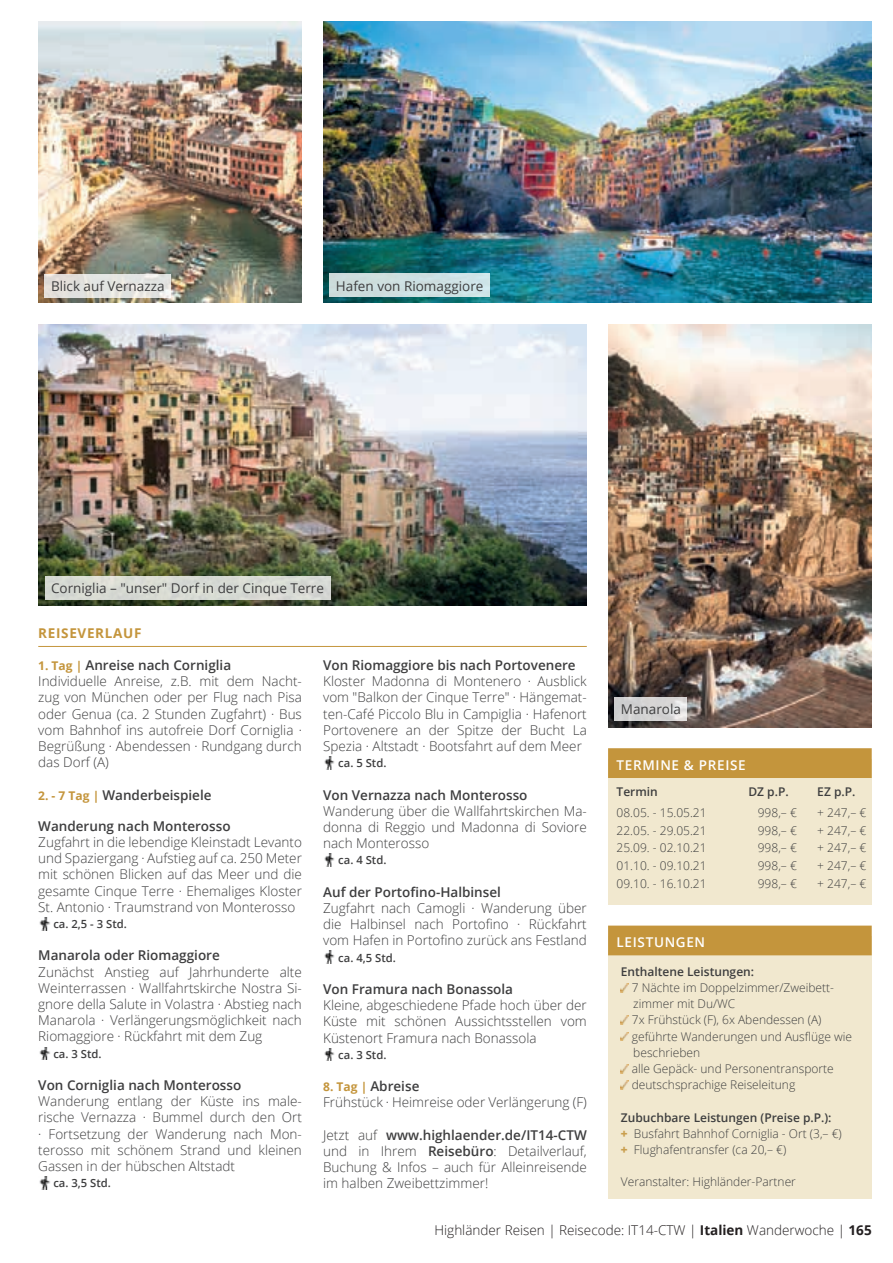
<style>
.page{position:relative;width:893px;height:1263px;background:#fff}
.page>*{position:absolute;margin:0;border:0;box-sizing:border-box;transform-origin:0 0}
.Reiseverlauf{font:300 13.5px/16.2px "Open Sans";color:#3e3e3f;text-align:justify}
.Reiseverlauf_-_Übers{font:600 13.5px "Open Sans";color:#3e3e3f}
.Bildtitel{font:13.5px "Open Sans";color:#3e3e3f}
.Footer_-_Rechte_Reis{font:300 13.5px "Open Sans";color:#231f20}
.Kasten_-_Headline{font:600 13.5px "Open Sans";letter-spacing:.05em;color:#fff}
.Headline_Unterkünfte{font:700 13.5px "Open Sans";letter-spacing:.05em;color:#c4953c}
.Leistungen_-_Inhalt{font:300 12px/16.2px "Open Sans";color:#3e3e3f}
.Unterkünfte___Preist{font:300 12px "Open Sans";color:#3e3e3f}
.Leistungen_-_Subline{font:600 12px "Open Sans";color:#3e3e3f}
.Leistungen_-_Veranst{font:300 12px "Open Sans";color:#3e3e3f}
.Preistabelle_-_Headl{font:600 12px "Open Sans";color:#3e3e3f}
.Reiseverlauf_-_Wande{font:600 11.25px "Open Sans";color:#3e3e3f}
.s1{font-weight:700;font-size:12px;color:#c4953c}
.s2{font-weight:600}
.s3{font-weight:800;color:#c99e4d}
.s4{font-weight:700}
</style>
<div class="page">
<img style="left:323px;top:21px;width:549px;height:282px">
<img style="left:38px;top:21px;width:264px;height:282px">
<img style="left:38px;top:324px;width:549px;height:282px">
<svg style="left:39px;top:917px;width:11px;height:13px"></svg>
<svg style="left:39px;top:1047px;width:11px;height:13px"></svg>
<svg style="left:39px;top:1176px;width:11px;height:13px"></svg>
<svg style="left:324px;top:756px;width:11px;height:13px"></svg>
<svg style="left:324px;top:854px;width:11px;height:12px"></svg>
<svg style="left:324px;top:951px;width:11px;height:13px"></svg>
<svg style="left:324px;top:1048px;width:11px;height:13px"></svg>
<hr style="left:38px;top:646px;width:549px;height:1px;background:#c4953c">
<div style="left:608px;top:936px;width:264px;height:263px;background:#f1e8cf"></div>
<div style="left:608px;top:925px;width:264px;height:30px;background:#c4953c"></div>
<svg style="left:621px;top:983px;width:8px;height:9px"></svg>
<svg style="left:621px;top:1016px;width:8px;height:8px"></svg>
<svg style="left:621px;top:1032px;width:8px;height:8px"></svg>
<svg style="left:621px;top:1064px;width:8px;height:9px"></svg>
<svg style="left:621px;top:1081px;width:8px;height:8px"></svg>
<div style="left:330px;top:274px;width:160px;height:23px;background:#cde0e1"></div>
<div style="left:608px;top:759px;width:264px;height:146px;background:#f1e8cf"></div>
<div style="left:608px;top:748px;width:264px;height:30px;background:#c4953c"></div>
<img style="left:608px;top:324px;width:264px;height:403px">
<svg style="left:614px;top:698px;width:73px;height:23px;fill:#d4d3d3"></svg>
<div style="left:45px;top:576px;width:285px;height:24px;background:#d7dad3"></div>
<svg style="left:45px;top:274px;width:126px;height:23px;fill:#e3e3e0"></svg>
<p class="Bildtitel" style="left:51px;top:277px;width:115px">Blick auf Vernazza</p>
<p class="Bildtitel" style="left:336px;top:276px;width:149px">Hafen von Riomaggiore</p>
<p class="Bildtitel" style="left:51px;top:579px;width:274px">Corniglia – "unser" Dorf in der Cinque Terre</p>
<p class="Headline_Unterkünfte" style="left:38px;top:623px;width:105px">REISEVERLAUF</p>
<p class="Reiseverlauf_-_Übers" style="left:38px;top:656px;width:194px"><span class="s1">1. Tag |</span> Anreise nach Corniglia</p>
<p class="Reiseverlauf" style="left:38px;top:673px;width:265px">Individuelle Anreise, z.B. mit dem Nacht&shy;zug von München oder per Flug nach Pisa oder Genua (ca. 2 Stunden Zugfahrt) · Bus vom Bahnhof ins autofreie Dorf Corniglia · Begrüßung · Abendessen · Rundgang durch das Dorf (A)</p>
<p class="Reiseverlauf_-_Übers" style="left:38px;top:785px;width:175px"><span class="s1">2. - 7 Tag |</span> Wanderbeispiele</p>
<p class="Reiseverlauf_-_Übers" style="left:38px;top:817px;width:194px">Wanderung nach Monterosso</p>
<p class="Reiseverlauf" style="left:38px;top:834px;width:265px">Zugfahrt in die lebendige Kleinstadt Levanto und Spaziergang · Aufstieg auf ca. 250 Meter mit schönen Blicken auf das Meer und die gesamte Cinque Terre · Ehemaliges Kloster St. Antonio · Traumstrand von Monterosso</p>
<p class="Reiseverlauf_-_Wande" style="left:53px;top:916px;width:75px">ca. 2,5 - 3 Std.</p>
<p class="Reiseverlauf_-_Übers" style="left:38px;top:946px;width:183px">Manarola oder Riomaggiore</p>
<p class="Reiseverlauf" style="left:38px;top:963px;width:265px">Zunächst Anstieg auf Jahrhunderte alte Weinterrassen · Wallfahrtskirche Nostra Si&shy;gnore della Salute in Volastra · Abstieg nach Manarola · Verlängerungsmöglichkeit nach Riomaggiore · Rückfahrt mit dem Zug</p>
<p class="Reiseverlauf_-_Wande" style="left:53px;top:1046px;width:50px">ca. 3 Std.</p>
<p class="Reiseverlauf_-_Übers" style="left:38px;top:1076px;width:205px">Von Corniglia nach Monterosso</p>
<p class="Reiseverlauf" style="left:38px;top:1093px;width:265px">Wanderung entlang der Küste ins male&shy;rische Vernazza · Bummel durch den Ort · Fortsetzung der Wanderung nach Mon&shy;terosso mit schönem Strand und kleinen Gassen in der hübschen Altstadt</p>
<p class="Reiseverlauf_-_Wande" style="left:53px;top:1175px;width:59px">ca. 3,5 Std.</p>
<p class="Reiseverlauf_-_Übers" style="left:323px;top:656px;width:254px">Von Riomaggiore bis nach Portovenere</p>
<p class="Reiseverlauf" style="left:323px;top:673px;width:265px">Kloster Madonna di Montenero · Ausblick vom "Balkon der Cinque Terre" · Hängemat&shy;ten-Café Piccolo Blu in Campiglia · Hafenort Portovenere an der Spitze der Bucht La Spezia · Altstadt · Bootsfahrt auf dem Meer</p>
<p class="Reiseverlauf_-_Wande" style="left:338px;top:755px;width:50px">ca. 5 Std.</p>
<p class="Reiseverlauf_-_Übers" style="left:323px;top:785px;width:206px">Von Vernazza nach Monterosso</p>
<p class="Reiseverlauf" style="left:323px;top:802px;width:265px">Wanderung über die Wallfahrtskirchen Ma&shy;donna di Reggio und Madonna di Soviore nach Monterosso</p>
<p class="Reiseverlauf_-_Wande" style="left:338px;top:852px;width:50px">ca. 4 Std.</p>
<p class="Reiseverlauf_-_Übers" style="left:323px;top:883px;width:179px">Auf der Portofino-Halbinsel</p>
<p class="Reiseverlauf" style="left:323px;top:900px;width:265px">Zugfahrt nach Camogli · Wanderung über die Halbinsel nach Portofino · Rückfahrt vom Hafen in Portofino zurück ans Festland</p>
<p class="Reiseverlauf_-_Wande" style="left:338px;top:950px;width:59px">ca. 4,5 Std.</p>
<p class="Reiseverlauf_-_Übers" style="left:323px;top:980px;width:191px">Von Framura nach Bonassola</p>
<p class="Reiseverlauf" style="left:323px;top:997px;width:265px">Kleine, abgeschiedene Pfade hoch über der Küste mit schönen Aussichtsstellen vom Küstenort Framura nach Bonassola</p>
<p class="Reiseverlauf_-_Wande" style="left:338px;top:1047px;width:50px">ca. 3 Std.</p>
<p class="Reiseverlauf_-_Übers" style="left:323px;top:1077px;width:98px"><span class="s1">8. Tag |</span> Abreise</p>
<p class="Reiseverlauf" style="left:323px;top:1094px;width:265px">Frühstück · Heimreise oder Verlängerung (F)</p>
<p class="Reiseverlauf" style="left:323px;top:1126px;width:265px">Jetzt auf <span class="s2">www.highlaender.de/IT14-CTW </span>und in Ihrem <span class="s2">Reisebüro</span>: Detailverlauf, Buchung &amp; Infos – auch für Alleinreisende im halben Zweibettzimmer!</p>
<p class="Bildtitel" style="left:621px;top:700px;width:62px">Manarola</p>
<p class="Kasten_-_Headline" style="left:617px;top:755px;width:131px">TERMINE &amp; PREISE</p>
<p class="Preistabelle_-_Headl" style="left:617px;top:783px;width:43px">Termin</p>
<p class="Preistabelle_-_Headl" style="left:748px;top:783px;width:42px">DZ p.P.</p>
<p class="Preistabelle_-_Headl" style="left:817px;top:783px;width:40px">EZ p.P.</p>
<p class="Unterkünfte___Preist" style="left:617px;top:804px;width:92px">08.05. - 15.05.21</p>
<p class="Unterkünfte___Preist" style="left:758px;top:804px;width:41px">998,– €</p>
<p class="Unterkünfte___Preist" style="left:817px;top:804px;width:51px">+ 247,– €</p>
<p class="Unterkünfte___Preist" style="left:617px;top:822px;width:92px">22.05. - 29.05.21</p>
<p class="Unterkünfte___Preist" style="left:758px;top:822px;width:41px">998,– €</p>
<p class="Unterkünfte___Preist" style="left:817px;top:822px;width:51px">+ 247,– €</p>
<p class="Unterkünfte___Preist" style="left:617px;top:840px;width:92px">25.09. - 02.10.21</p>
<p class="Unterkünfte___Preist" style="left:758px;top:840px;width:41px">998,– €</p>
<p class="Unterkünfte___Preist" style="left:817px;top:840px;width:51px">+ 247,– €</p>
<p class="Unterkünfte___Preist" style="left:617px;top:857px;width:92px">01.10. - 09.10.21</p>
<p class="Unterkünfte___Preist" style="left:758px;top:857px;width:41px">998,– €</p>
<p class="Unterkünfte___Preist" style="left:817px;top:857px;width:51px">+ 247,– €</p>
<p class="Unterkünfte___Preist" style="left:617px;top:875px;width:92px">09.10. - 16.10.21</p>
<p class="Unterkünfte___Preist" style="left:758px;top:875px;width:41px">998,– €</p>
<p class="Unterkünfte___Preist" style="left:817px;top:875px;width:51px">+ 247,– €</p>
<p class="Kasten_-_Headline" style="left:617px;top:933px;width:90px">LEISTUNGEN</p>
<p class="Leistungen_-_Subline" style="left:621px;top:963px;width:135px">Enthaltene Leistungen:</p>
<p class="Leistungen_-_Inhalt" style="left:632px;top:979px;width:204px">7 Nächte im Doppelzimmer/Zweibett&shy;zimmer mit Du/WC</p>
<p class="Leistungen_-_Inhalt" style="left:632px;top:1012px;width:191px">7x Frühstück (F), 6x Abendessen (A)</p>
<p class="Leistungen_-_Inhalt" style="left:632px;top:1028px;width:222px">geführte Wanderungen und Ausflüge wie beschrieben</p>
<p class="Leistungen_-_Inhalt" style="left:632px;top:1060px;width:203px">alle Gepäck- und Personentransporte</p>
<p class="Leistungen_-_Inhalt" style="left:632px;top:1076px;width:165px">deutschsprachige Reiseleitung</p>
<p class="Leistungen_-_Subline" style="left:621px;top:1109px;width:212px">Zubuchbare Leistungen (Preise p.P.):</p>
<p class="Leistungen_-_Inhalt" style="left:621px;top:1125px;width:222px"><span class="s3">+</span> Busfahrt Bahnhof Corniglia - Ort (3,– €)</p>
<p class="Leistungen_-_Inhalt" style="left:621px;top:1141px;width:167px"><span class="s3">+</span> Flughafentransfer (ca 20,– €)</p>
<p class="Leistungen_-_Veranst" style="left:621px;top:1174px;width:177px">Veranstalter: Highländer-Partner</p>
<p class="Footer_-_Rechte_Reis" style="left:434px;top:1221px;width:439px">Highländer Reisen | Reisecode: IT14-CTW | <span class="s4">Italien</span> Wanderwoche | <span class="s4">165</span></p>
</div>
